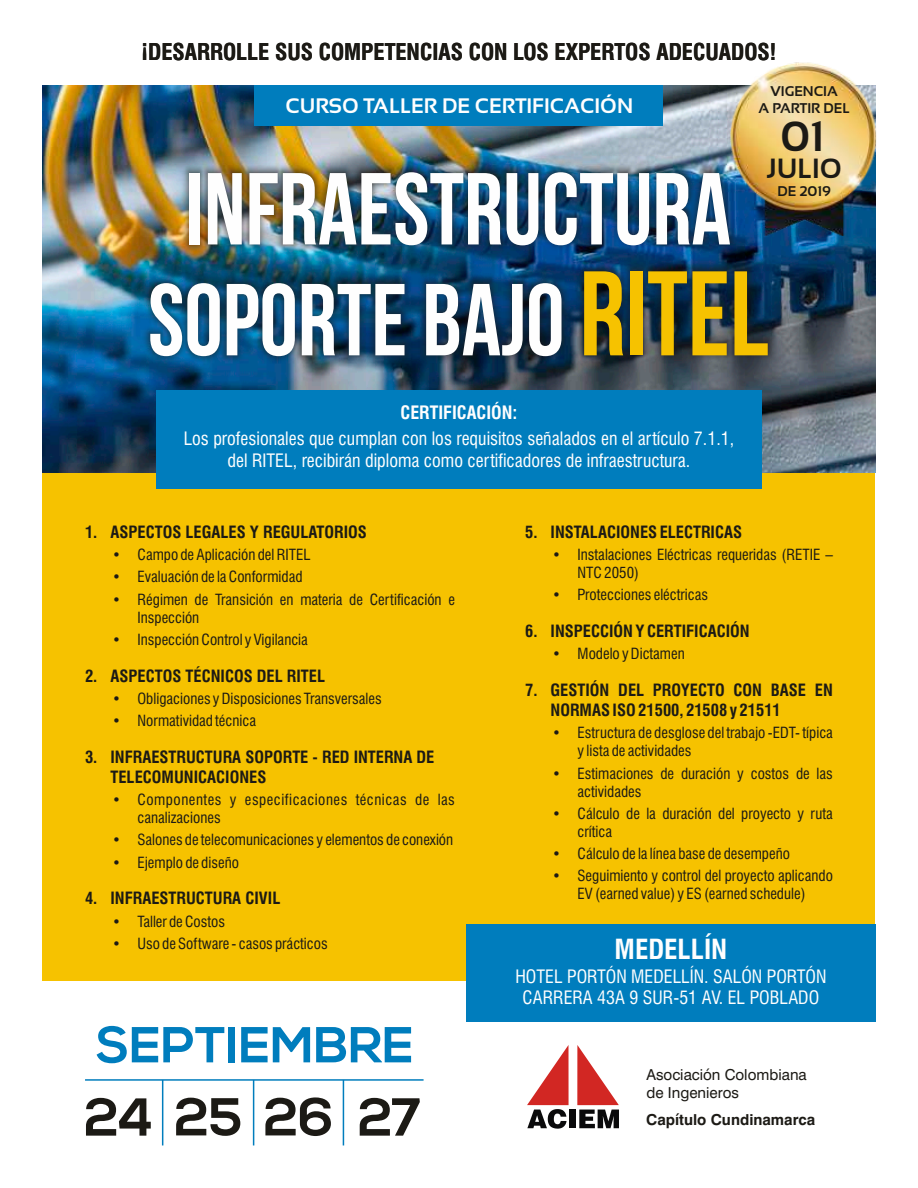
<style>
.page{position:relative;width:918px;height:1188px;background:#fff}
.page>*{position:absolute;margin:0;border:0;box-sizing:border-box;transform-origin:0 0}
.t1{font:102px/110.9px "Bebas Neue";color:#fefefe;text-align:center;scale:.95 1}
.t2{font:700 53.25px "Nexa";letter-spacing:-.02em;color:#1c1a15}
.t3{font:700 50.4px "Nexa";color:#007dbd}
.t4{font:700 42.15px "Sansation";color:#1c1a15}
.t5{font:700 27.75px "Sansation";color:#1c1a15}
.t6{font:700 condensed 27px "Swiss 721 BT";color:#fefefe}
.t7{font:700 condensed 22.5px "Swiss 721 BT";color:#1c1a15}
.t8{font:700 21px "Sansation";color:#fefefe}
.t9{font:condensed 18px/21.6px "Swiss 721 BT";color:#fefefe;text-align:center}
.t10{font:700 condensed 18px "Swiss 721 BT";color:#fefefe}
.t11{font:700 condensed 16.5px/19.8px "Swiss 721 BT";color:#1c1a15}
.t12{font:15.15px/18.1px "Swiss 721 BT";color:#1c1a15}
.t13{font:700 15.15px "Swiss 721 BT";color:#1c1a15}
.t14{font:condensed 15px/18px "Swiss 721 BT";color:#1c1a15}
.t15{font:condensed 15px/18px "Swiss 721 BT";letter-spacing:.035em;color:#1c1a15}
.t16{font:700 14.1px/17.4px "Sansation";color:#1c1a15;text-align:center}
.s1{font-size:120px;color:#f6c200}
</style>
<div class="page">
<svg style="left:85px;top:1079px;width:339px;height:67px"></svg>
<div style="left:43px;top:471px;width:832px;height:510px;background:#f6c200"></div>
<div style="left:466px;top:924px;width:409px;height:97px;background:#007dbd"></div>
<img style="left:750px;top:62px;width:127px;height:174px">
<img style="left:43px;top:85px;width:832px;height:371px">
<div style="left:255px;top:85px;width:408px;height:41px;background:#007dbd"></div>
<div style="left:156px;top:390px;width:606px;height:98px;background:#007dbd"></div>
<img style="left:141px;top:160px;width:636px;height:205px">
<svg style="left:577px;top:1045px;width:42px;height:83px"></svg>
<div style="left:569px;top:1110px;width:6px;height:18px;background:#0a0a0b"></div>
<svg style="left:527px;top:1045px;width:42px;height:84px"></svg>
<h3 class="t7" style="left:142px;top:43px;width:636px">¡DESARROLLE SUS COMPETENCIAS CON LOS EXPERTOS ADECUADOS!</h3>
<h3 class="t8" style="left:285px;top:94px;width:349px">CURSO TALLER DE CERTIFICACIÓN</h3>
<p class="t16" style="left:759px;top:82px;width:93px">VIGENCIA<br>A PARTIR DEL</p>
<h3 class="t4" style="left:781px;top:113px;width:45px">01</h3>
<h3 class="t5" style="left:767px;top:153px;width:77px">JULIO</h3>
<h1 class="t1" style="left:148px;top:158px;width:655px">INFRAESTRUCTURA<br>SOPORTE BAJO <span class="s1">RITEL</span></h1>
<p class="t16" style="left:777px;top:182px;width:55px">DE 2019</p>
<p class="t10" style="left:401px;top:406px;width:118px">CERTIFICACIÓN:</p>
<p class="t9" style="left:184px;top:430px;width:552px">Los profesionales que cumplan con los requisitos señalados en el artículo 7.1.1, del RITEL, recibirán diploma como certificadores de infraestructura.</p>
<p class="t11" style="left:85px;top:524px;width:283px">1. ASPECTOS LEGALES Y REGULATORIOS</p>
<p class="t14" style="left:112px;top:547px;width:200px">• Campo de Aplicación del RITEL</p>
<p class="t14" style="left:112px;top:569px;width:192px">• Evaluación de la Conformidad</p>
<p class="t14" style="left:138px;top:592px;width:319px;text-indent:-25px">• Régimen de Transición en materia de Certificación e<br>Inspección</p>
<p class="t14" style="left:112px;top:632px;width:197px">• Inspección Control y Vigilancia</p>
<p class="t11" style="left:85px;top:668px;width:242px">2. ASPECTOS TÉCNICOS DEL RITEL</p>
<p class="t14" style="left:112px;top:691px;width:271px">• Obligaciones y Disposiciones Transversales</p>
<p class="t14" style="left:112px;top:713px;width:146px">• Normatividad técnica</p>
<p class="t11" style="left:111px;top:749px;width:325px;text-indent:-25px">3. INFRAESTRUCTURA SOPORTE - RED INTERNA DE<br>TELECOMUNICACIONES</p>
<p class="t15" style="left:138px;top:792px;width:319px;text-indent:-25px">• Componentes y especificaciones técnicas de las canalizaciones</p>
<p class="t14" style="left:112px;top:832px;width:343px">• Salones de telecomunicaciones y elementos de conexión</p>
<p class="t14" style="left:112px;top:855px;width:128px">• Ejemplo de diseño</p>
<p class="t11" style="left:85px;top:890px;width:197px">4. INFRAESTRUCTURA CIVIL</p>
<p class="t14" style="left:112px;top:914px;width:115px">• Taller de Costos</p>
<p class="t14" style="left:112px;top:936px;width:217px">• Uso de Software - casos prácticos</p>
<h3 class="t3" style="left:96px;top:1025px;width:319px">SEPTIEMBRE</h3>
<h2 class="t2" style="left:84px;top:1096px;width:339px">24 25 26 27</h2>
<p class="t11" style="left:525px;top:524px;width:219px">5. INSTALACIONES ELECTRICAS</p>
<p class="t14" style="left:578px;top:547px;width:257px;text-indent:-25px">• Instalaciones Eléctricas requeridas (RETIE –<br>NTC 2050)</p>
<p class="t14" style="left:552px;top:587px;width:157px">• Protecciones eléctricas</p>
<p class="t11" style="left:525px;top:623px;width:226px">6. INSPECCIÓN Y CERTIFICACIÓN</p>
<p class="t14" style="left:552px;top:647px;width:134px">• Modelo y Dictamen</p>
<p class="t11" style="left:551px;top:682px;width:284px;text-indent:-25px">7. GESTIÓN DEL PROYECTO CON BASE EN<br>NORMAS ISO 21500, 21508 y 21511</p>
<p class="t14" style="left:578px;top:725px;width:257px;text-indent:-25px">• Estructura de desglose del trabajo -EDT- típica y lista de actividades</p>
<p class="t14" style="left:578px;top:766px;width:257px;text-indent:-25px">• Estimaciones de duración y costos de las actividades</p>
<p class="t14" style="left:578px;top:806px;width:257px;text-indent:-25px">• Cálculo de la duración del proyecto y ruta crítica</p>
<p class="t14" style="left:552px;top:846px;width:239px">• Cálculo de la línea base de desempeño</p>
<p class="t14" style="left:552px;top:868px;width:282px;text-align:center">• Seguimiento y control del proyecto aplicando<br>EV (earned value) y ES (earned schedule)</p>
<h3 class="t6" style="left:615px;top:938px;width:114px">MEDELLÍN</h3>
<p class="t9" style="left:515px;top:967px;width:313px">HOTEL PORTÓN MEDELLÍN. SALÓN PORTÓN<br>CARRERA 43A 9 SUR-51 AV. EL POBLADO</p>
<p class="t12" style="left:646px;top:1067px;width:162px">Asociación Colombiana de Ingenieros</p>
<p class="t13" style="left:646px;top:1114px;width:171px">Capítulo Cundinamarca</p>
</div>
